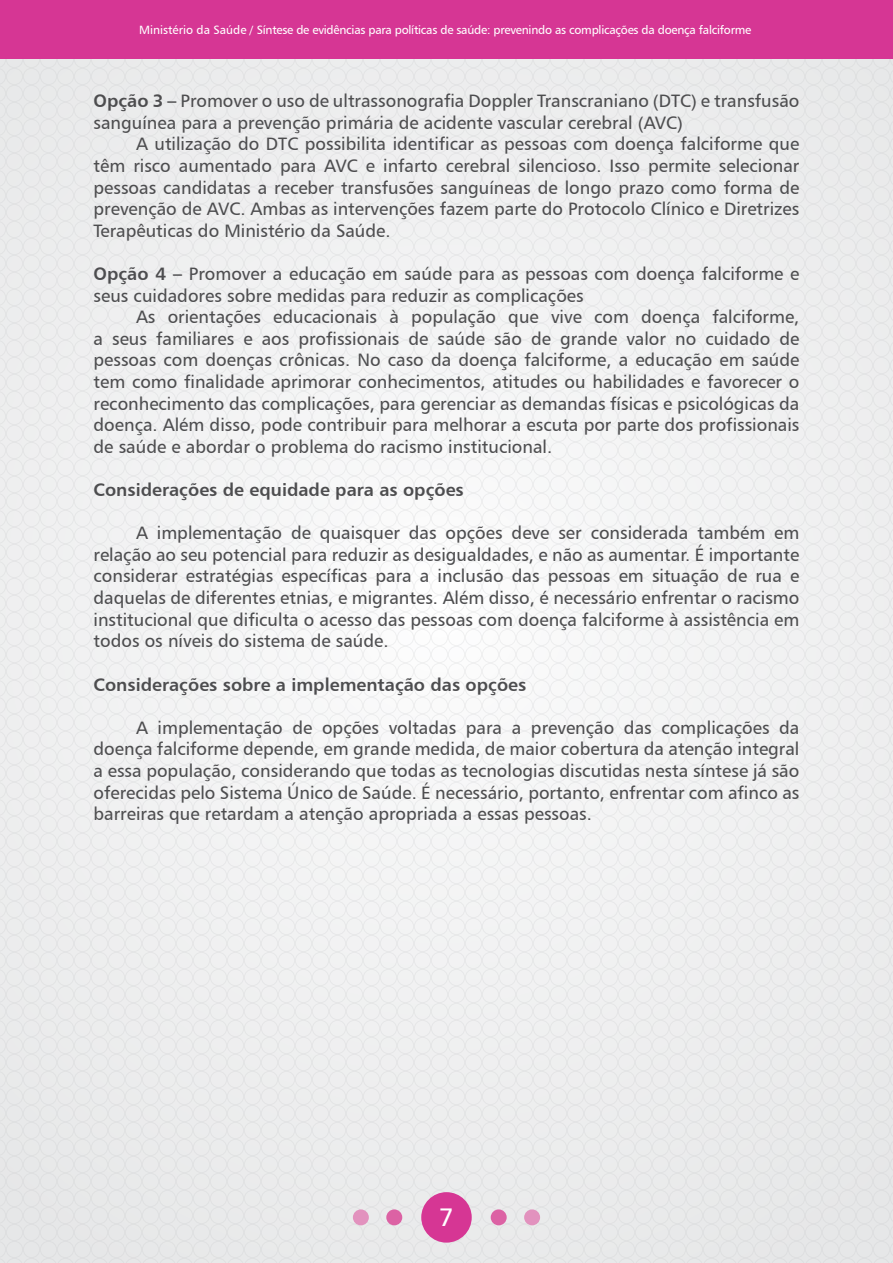
<style>
.page{position:relative;width:893px;height:1263px;background:#eeefef}
.page>*{position:absolute;margin:0;border:0;box-sizing:border-box;transform-origin:0 0}
.t1{font:25.5px "Humanist 777 BT Roman B";color:#fff}
.t2{font:18px/21.6px "Humanist 777 BT Roman B";color:#4d4d4f;text-align:justify}
.t3{font:18px "Humanist 777 BT Bold B";color:#4d4d4f}
.t4{font:12px "Humanist 777 BT Roman B";letter-spacing:-.02em;color:#fff}
.s1{font-family:"Humanist 777 BT Bold B"}
</style>
<div class="page">
<div style="left:421px;top:1192px;width:51px;height:50px;background:#d63694;border-radius:50%"></div>
<div style="left:491px;top:1209px;width:16px;height:16px;background:#dc62a4;border-radius:50%"></div>
<div style="left:386px;top:1209px;width:16px;height:16px;background:#dc62a4;border-radius:50%"></div>
<div style="left:524px;top:1209px;width:16px;height:16px;background:#e292be;border-radius:50%"></div>
<div style="left:353px;top:1209px;width:16px;height:16px;background:#e292be;border-radius:50%"></div>
<div style="left:0;top:0;width:892px;height:59px;background:#d63694"></div>
<p class="t4" style="left:139px;top:22px;width:614px">Ministério da Saúde / Síntese de evidências para políticas de saúde: prevenindo as complicações da doença falciforme</p>
<p class="t2" style="left:94px;top:90px;width:707px"><span class="s1">Opção 3 –</span> Promover o uso de ultrassonografia Doppler Transcraniano (DTC) e transfusão sanguínea para a prevenção primária de acidente vascular cerebral (AVC)</p>
<p class="t2" style="left:94px;top:133px;width:707px;text-indent:43px">A utilização do DTC possibilita identificar as pessoas com doença falciforme que têm risco aumentado para AVC e infarto cerebral silencioso. Isso permite selecionar pessoas candidatas a receber transfusões sanguíneas de longo prazo como forma de prevenção de AVC. Ambas as intervenções fazem parte do Protocolo Clínico e Diretrizes Terapêuticas do Ministério da Saúde.</p>
<p class="t2" style="left:94px;top:263px;width:707px"><span class="s1">Opção 4 –</span> Promover a educação em saúde para as pessoas com doença falciforme e seus cuidadores sobre medidas para reduzir as complicações</p>
<p class="t2" style="left:94px;top:306px;width:707px;text-indent:43px">As orientações educacionais à população que vive com doença falciforme, a seus familiares e aos profissionais de saúde são de grande valor no cuidado de pessoas com doenças crônicas. No caso da doença falciforme, a educação em saúde tem como finalidade aprimorar conhecimentos, atitudes ou habilidades e favorecer o reconhecimento das complicações, para gerenciar as demandas físicas e psicológicas da doença. Além disso, pode contribuir para melhorar a escuta por parte dos profissionais de saúde e abordar o problema do racismo institucional.</p>
<p class="t3" style="left:94px;top:478px;width:372px">Considerações de equidade para as opções</p>
<p class="t2" style="left:94px;top:522px;width:707px;text-indent:43px">A implementação de quaisquer das opções deve ser considerada também em relação ao seu potencial para reduzir as desigualdades, e não as aumentar. É importante considerar estratégias específicas para a inclusão das pessoas em situação de rua e daquelas de diferentes etnias, e migrantes. Além disso, é necessário enfrentar o racismo institucional que dificulta o acesso das pessoas com doença falciforme à assistência em todos os níveis do sistema de saúde.</p>
<p class="t3" style="left:94px;top:673px;width:434px">Considerações sobre a implementação das opções</p>
<p class="t2" style="left:94px;top:716px;width:707px;text-indent:43px">A implementação de opções voltadas para a prevenção das complicações da doença falciforme depende, em grande medida, de maior cobertura da atenção integral a essa população, considerando que todas as tecnologias discutidas nesta síntese já são oferecidas pelo Sistema Único de Saúde. É necessário, portanto, enfrentar com afinco as barreiras que retardam a atenção apropriada a essas pessoas.</p>
<h1 class="t1" style="left:439px;top:1201px;width:16px">7</h1>
</div>
